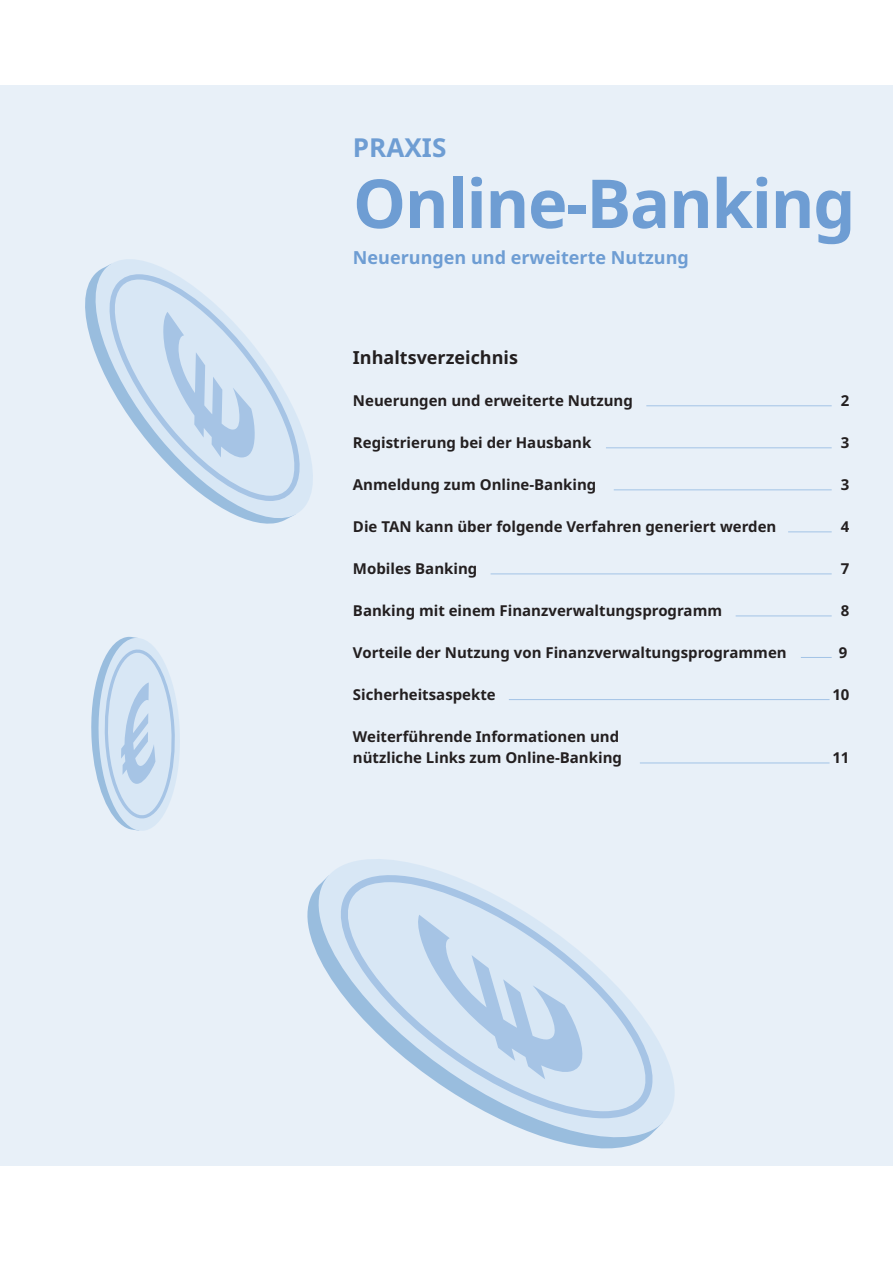
<style>
.page{position:relative;width:893px;height:1263px;background:#fff}
.page>*{position:absolute;margin:0;border:0;box-sizing:border-box;transform-origin:0 0}
.t1{font:700 67.5px "Noto Sans";letter-spacing:-.02em;color:#6e9dd3}
.t2{font:700 26.1px "Noto Sans";color:#6e9dd3}
.t3{font:700 18px "Noto Sans";color:#6e9dd3}
.t4{font:700 18px "Noto Sans";color:#231f20}
.t5{font:700 15px/21px "Noto Sans";color:#231f20}
</style>
<div class="page">
<div style="left:0;top:85px;width:893px;height:1080px;background:#e8f0f8"></div>
<hr style="left:646px;top:405px;width:186px;height:1px;background:#a2c3e6">
<hr style="left:606px;top:447px;width:226px;height:1px;background:#a2c3e6">
<hr style="left:614px;top:489px;width:218px;height:1px;background:#a2c3e6">
<hr style="left:788px;top:531px;width:44px;height:1px;background:#a2c3e6">
<hr style="left:736px;top:615px;width:96px;height:1px;background:#a2c3e6">
<hr style="left:801px;top:657px;width:31px;height:1px;background:#a2c3e6">
<hr style="left:509px;top:699px;width:320px;height:1px;background:#a2c3e6">
<hr style="left:491px;top:573px;width:341px;height:1px;background:#a2c3e6">
<hr style="left:640px;top:763px;width:189px;height:1px;background:#a2c3e6">
<svg style="left:307px;top:859px;width:368px;height:290px"></svg>
<svg style="left:336px;top:867px;width:322px;height:251px"></svg>
<svg style="left:417px;top:915px;width:168px;height:164px"></svg>
<svg style="left:85px;top:259px;width:228px;height:265px"></svg>
<svg style="left:107px;top:274px;width:195px;height:227px"></svg>
<svg style="left:91px;top:636px;width:89px;height:195px"></svg>
<h2 class="t2" style="left:353px;top:130px;width:95px">PRAXIS</h2>
<h1 class="t1" style="left:353px;top:156px;width:504px">Online-Banking</h1>
<p class="t3" style="left:353px;top:245px;width:338px">Neuerungen und erweiterte Nutzung</p>
<p class="t4" style="left:353px;top:344px;width:167px">Inhaltsverzeichnis</p>
<p class="t5" style="left:353px;top:391px;width:282px">Neuerungen und erweiterte Nutzung</p>
<p class="t5" style="left:841px;top:391px;width:10px">2</p>
<p class="t5" style="left:353px;top:433px;width:240px">Registrierung bei der Hausbank</p>
<p class="t5" style="left:841px;top:433px;width:10px">3</p>
<p class="t5" style="left:353px;top:475px;width:245px">Anmeldung zum Online-Banking</p>
<p class="t5" style="left:841px;top:475px;width:10px">3</p>
<p class="t5" style="left:353px;top:517px;width:425px">Die TAN kann über folgende Verfahren generiert werden</p>
<p class="t5" style="left:841px;top:517px;width:10px">4</p>
<p class="t5" style="left:353px;top:559px;width:126px">Mobiles Banking</p>
<p class="t5" style="left:841px;top:559px;width:10px">7</p>
<p class="t5" style="left:353px;top:601px;width:371px">Banking mit einem Finanzverwaltungsprogramm</p>
<p class="t5" style="left:841px;top:601px;width:10px">8</p>
<p class="t5" style="left:353px;top:643px;width:435px">Vorteile der Nutzung von Finanzverwaltungsprogrammen</p>
<p class="t5" style="left:839px;top:643px;width:10px">9</p>
<p class="t5" style="left:353px;top:685px;width:144px">Sicherheitsaspekte</p>
<p class="t5" style="left:832px;top:685px;width:19px">10</p>
<p class="t5" style="left:353px;top:727px;width:271px">Weiterführende Informationen und nützliche Links zum Online-Banking</p>
<p class="t5" style="left:832px;top:748px;width:19px">11</p>
</div>
